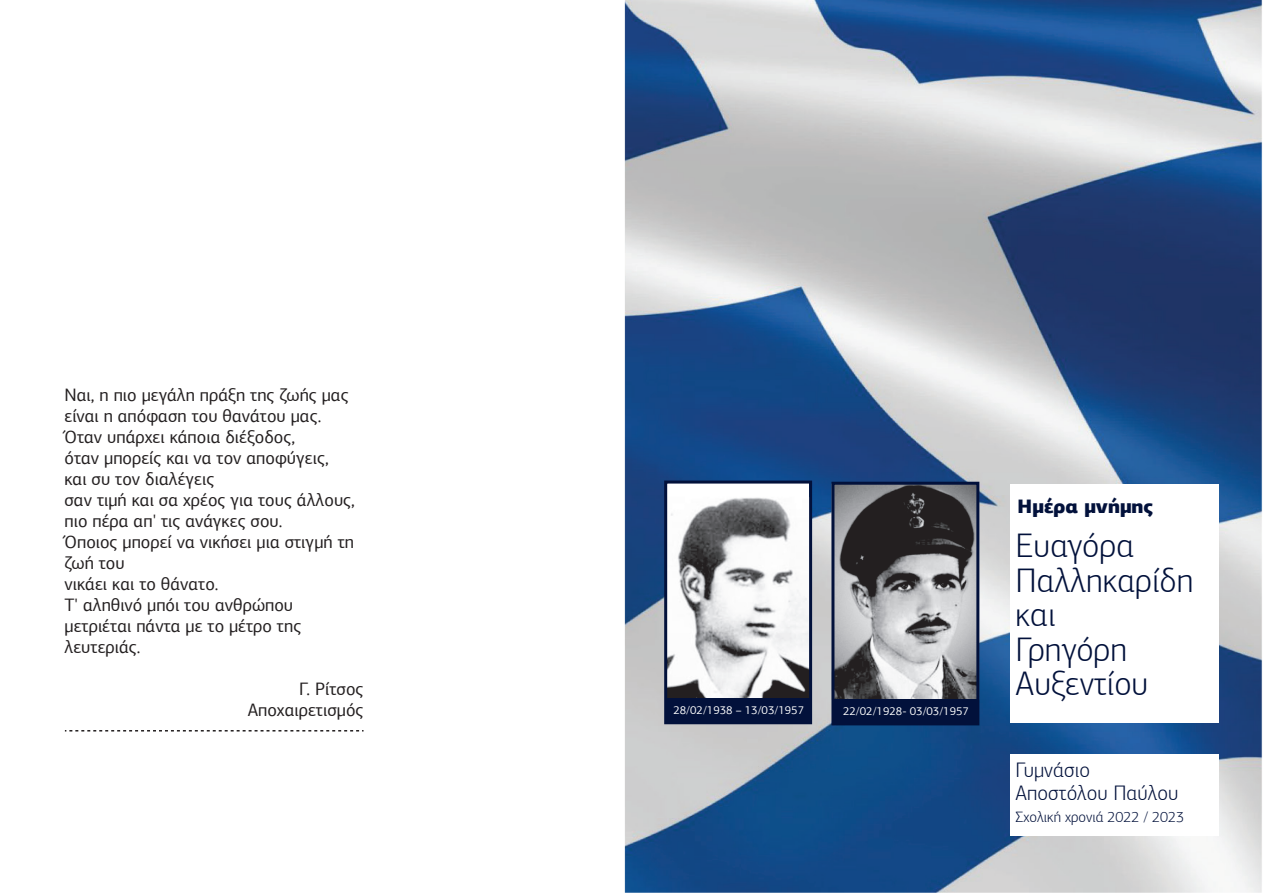
<style>
.page{position:relative;width:1263px;height:893px;background:#fff}
.page>*{position:absolute;margin:0;border:0;box-sizing:border-box;transform-origin:0 0}
.t1{font:300 34.05px/34.5px "PF Agora Sans Pro";color:#02113b}
.t2{font:300 21px/23.2px "PF Agora Sans Pro";color:#02113b}
.t3{font:900 19.5px "PF Agora Sans Pro";color:#02113b}
.t4{font:18px/21px "PF Agora Sans Pro";color:#231f20}
.t5{font:300 15px "PF Agora Sans Pro";color:#02113b}
.t6{font:11.55px "PF Agora Sans Pro";color:#fff}
</style>
<div class="page">
<img style="left:624px;top:0;width:638px;height:893px">
<div style="left:1010px;top:484px;width:208px;height:238px;background:#fff"></div>
<div style="left:1010px;top:754px;width:208px;height:81px;background:#fff"></div>
<svg style="left:65px;top:730px;width:298px;height:1px"></svg>
<img style="left:650px;top:482px;width:177px;height:260px">
<div style="left:664px;top:481px;width:148px;height:243px;border:3px solid #02113b"></div>
<div style="left:665px;top:698px;width:146px;height:24px;background:#02113b"></div>
<img style="left:761px;top:482px;width:294px;height:220px">
<div style="left:831px;top:482px;width:148px;height:243px;border:3px solid #02113b"></div>
<div style="left:833px;top:699px;width:145px;height:24px;background:#02113b"></div>
<p class="t4" style="left:64px;top:384px;width:292px">Ναι, η πιο µεγάλη πράξη της ζωής µας είναι η απόφαση του θανάτου µας.<br>Όταν υπάρχει κάποια διέξοδος,<br>όταν µπορείς και να τον αποφύγεις, και συ τον διαλέγεις<br>σαν τιµή και σα χρέος για τους άλλους, πιο πέρα απ' τις ανάγκες σου.<br>Όποιος µπορεί να νικήσει µια στιγµή τη ζωή του<br>νικάει και το θάνατο.<br>Τ' αληθινό µπόι του ανθρώπου µετριέται πάντα µε το µέτρο της λευτεριάς.</p>
<p class="t4" style="left:248px;top:678px;width:117px;text-align:right">Γ. Ρίτσος<br>Αποχαιρετισµός</p>
<p class="t6" style="left:673px;top:703px;width:132px">28/02/1938 – 13/03/1957</p>
<p class="t6" style="left:843px;top:704px;width:128px">22/02/1928- 03/03/1957</p>
<p class="t3" style="left:1018px;top:493px;width:137px">Ηµέρα µνήµης</p>
<h1 class="t1" style="left:1015px;top:529px;width:179px">Ευαγόρα<br>Παλληκαρίδη και<br>Γρηγόρη<br>Αυξεντίου</h1>
<p class="t2" style="left:1015px;top:758px;width:164px">Γυµνάσιο<br>Αποστόλου Παύλου</p>
<p class="t5" style="left:1015px;top:808px;width:170px">Σχολική χρονιά 2022 / 2023</p>
</div>
